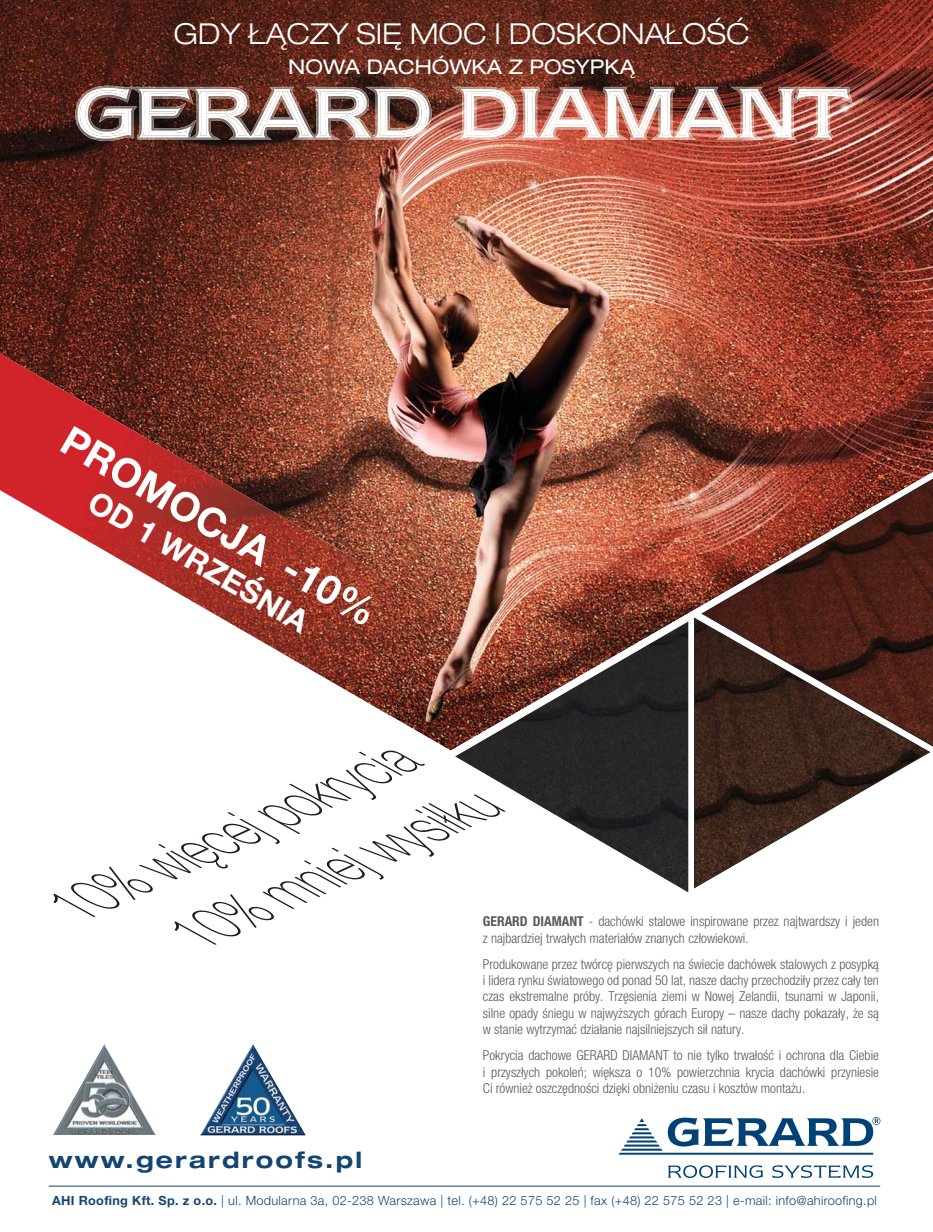
<style>
.page{position:relative;width:933px;height:1232px;background:#fff}
.page>*{position:absolute;margin:0;border:0;box-sizing:border-box;transform-origin:0 0}
.t1{font:700 40.2px "Helvetica Neue LT Pro";color:#fff}
.t2{font:700 31.2px "Helvetica Neue LT Pro";color:#fff}
.t3{font:300 expanded 28.8px "Helvetica Neue LT Pro";color:#fff}
.t4{font:700 expanded 22.5px "Helvetica Neue LT Pro";letter-spacing:.1em;color:#144474}
.t5{font:expanded 20.25px "Helvetica Neue LT Pro";color:#fff}
.t6{font:300 condensed 13.65px/16.4px "Helvetica Neue LT Pro";color:#58595b;text-align:justify}
.t7{font:300 12.75px "Helvetica Neue LT Pro";letter-spacing:.025em;color:#144474}
.s1{font-weight:700}
</style>
<div class="page">
<img style="left:0;top:0;width:933px;height:750px">
<img style="left:455px;top:621px;width:233px;height:271px">
<svg style="left:694px;top:618px;width:231px;height:270px"></svg>
<svg style="left:702px;top:471px;width:231px;height:284px;background:#61342a"></svg>
<img style="left:53px;top:1044px;width:103px;height:91px">
<img style="left:205px;top:1044px;width:48px;height:82px">
<svg style="left:619px;top:1116px;width:261px;height:38px"></svg>
<svg style="left:668px;top:1165px;width:95px;height:12px"></svg>
<svg style="left:772px;top:1165px;width:101px;height:12px"></svg>
<img style="left:75px;top:86px;width:336px;height:55px">
<img style="left:78px;top:88px;width:128px;height:51px">
<img style="left:513px;top:87px;width:340px;height:53px">
<img style="left:775px;top:88px;width:74px;height:51px">
<img style="left:452px;top:87px;width:46px;height:53px">
<img style="left:206px;top:88px;width:569px;height:51px">
<img style="left:206px;top:89px;width:166px;height:49px">
<svg style="left:174px;top:794px;width:332px;height:150px"></svg>
<svg style="left:53px;top:749px;width:372px;height:168px"></svg>
<hr style="left:49px;top:1185px;width:831px;height:1px;background:#144474">
<svg style="left:98px;top:610px;width:292px;height:106px"></svg>
<img style="left:0;top:346px;width:90px;height:211px">
<img style="left:89px;top:398px;width:103px;height:212px">
<img style="left:192px;top:451px;width:103px;height:212px">
<img style="left:294px;top:504px;width:104px;height:211px">
<img style="left:397px;top:583px;width:52px;height:121px">
<h3 class="t3" style="left:174px;top:17px;width:578px">GDY ŁĄCZY SIĘ MOC I DOSKONAŁOŚĆ</h3>
<h3 class="t5" style="left:288px;top:55px;width:348px">NOWA DACHÓWKA Z POSYPKĄ</h3>
<h1 class="t1" style="left:76px;top:417px;width:236px;rotate:30deg">PROMOCJA</h1>
<h2 class="t2" style="left:100px;top:484px;width:250px;rotate:30deg">OD 1 WRZEŚNIA</h2>
<h1 class="t1" style="left:297px;top:544px;width:103px;rotate:30deg">-10%</h1>
<h3 class="t4" style="left:49px;top:1151px;width:315px">www.gerardroofs.pl</h3>
<p class="t6" style="left:483px;top:914px;width:398px"><span class="s1">GERARD DIAMANT</span> - dachówki stalowe inspirowane przez najtwardszy i jeden z najbardziej trwałych materiałów znanych człowiekowi.</p>
<p class="t6" style="left:483px;top:957px;width:398px">Produkowane przez twórcę pierwszych na świecie dachówek stalowych z posypką i lidera rynku światowego od ponad 50 lat, nasze dachy przechodziły przez cały ten czas ekstremalne próby. Trzęsienia ziemi w Nowej Zelandii, tsunami w Japonii, silne opady śniegu w najwyższych górach Europy – nasze dachy pokazały, że są w stanie wytrzymać działanie najsilniejszych sił natury.</p>
<p class="t6" style="left:483px;top:1048px;width:398px">Pokrycia dachowe GERARD DIAMANT to nie tylko trwałość i ochrona dla Ciebie i przyszłych pokoleń; większa o 10% powierzchnia krycia dachówki przyniesie Ci również oszczędności dzięki obniżeniu czasu i kosztów montażu.</p>
<p class="t7" style="left:52px;top:1195px;width:826px"><span class="s1">AHI Roofing Kft. Sp. z o.o.</span> | ul. Modularna 3a, 02-238 Warszawa | tel. (+48) 22 575 52 25 | fax (+48) 22 575 52 23 | e-mail: info@ahiroofing.pl</p>
</div>
